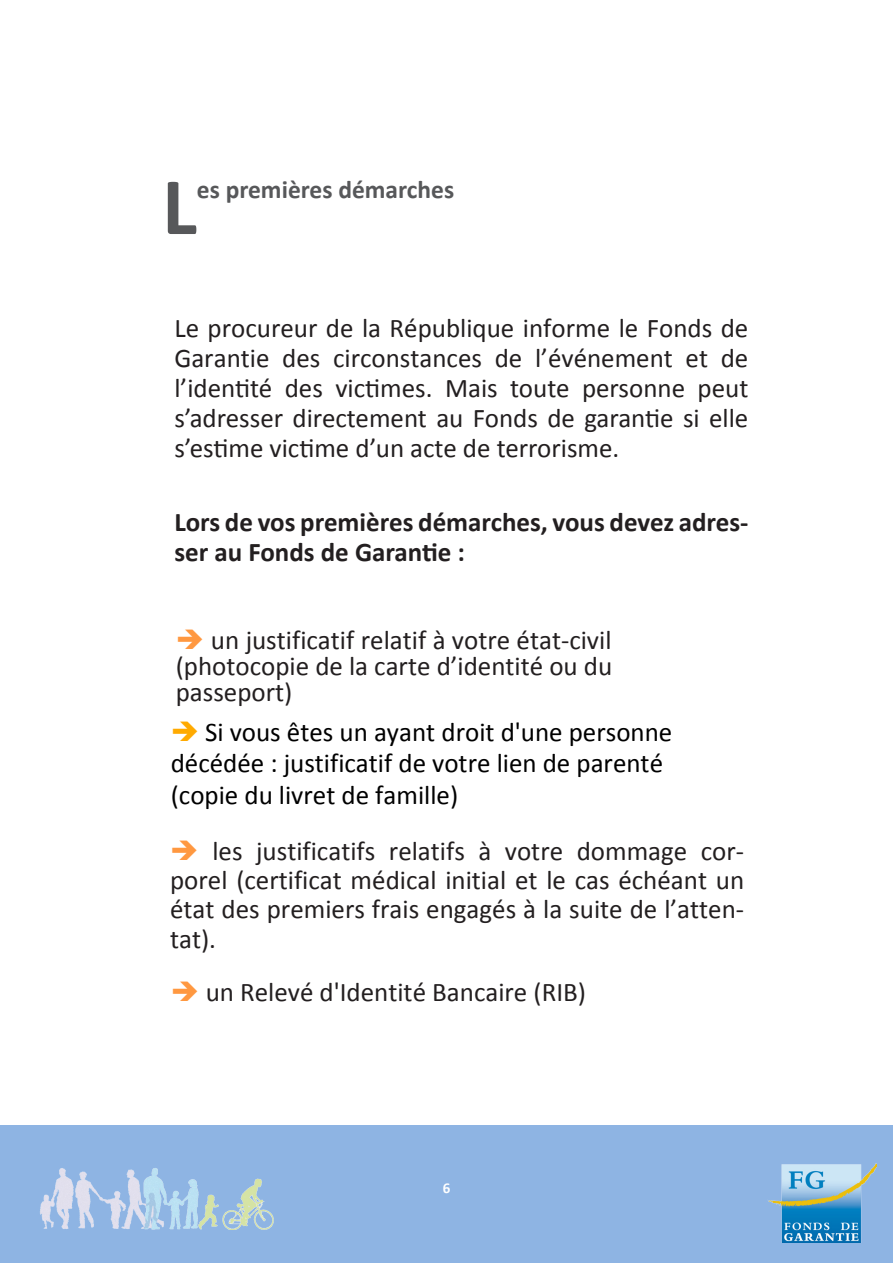
<style>
.page{position:relative;width:893px;height:1263px;background:#fff}
.page>*{position:absolute;margin:0;border:0;box-sizing:border-box;transform-origin:0 0}
.t1{font:700 82.2px "Calibri";color:#57585a}
.t2{font:27px/30px "Calibri";color:#231f20;text-align:justify}
.t3{font:27px/31.2px "Calibri";color:#000}
.t4{font:700 27px/30px "Calibri";color:#231f20}
.t5{font:700 25.5px "Calibri";color:#57585a}
.t6{font:700 15px "Calibri";color:#fff}
.s1{color:#ff9840}
.s2{color:#fa0}
</style>
<div class="page">
<div style="left:0;top:1125px;width:893px;height:138px;background:#8eb4e3"></div>
<img style="left:40px;top:1168px;width:234px;height:62px">
<img style="left:768px;top:1164px;width:108px;height:78px">
<p class="t1" style="left:162px;top:154px;width:36px">L</p>
<p class="t5" style="left:197px;top:173px;width:259px">es premières démarches</p>
<p class="t2" style="left:174px;top:313px;width:576px">Le procureur de la République informe le Fonds de Garantie des circonstances de l’événement et de l’identité des victimes. Mais toute personne peut s’adresser directement au Fonds de garantie si elle s’estime victime d’un acte de terrorisme.</p>
<p class="t4" style="left:174px;top:507px;width:576px">Lors de vos premières démarches, vous devez adres&shy;ser au Fonds de Garantie :</p>
<p class="t2" style="left:176px;top:626px;width:438px;line-height:25.8px"><span class="s1">➔</span> un justificatif relatif à votre état-civil (photocopie de la carte d’identité ou du passeport)</p>
<p class="t3" style="left:171px;top:716px;width:503px"><span class="s2">➔</span> Si vous êtes un ayant droit d'une personne décédée : justificatif de votre lien de parenté (copie du livret de famille)</p>
<p class="t2" style="left:170px;top:837px;width:576px;line-height:29.2px"><span class="s1">➔</span> les justificatifs relatifs à votre dommage cor&shy;porel (certificat médical initial et le cas échéant un état des premiers frais engagés à la suite de l’atten&shy;tat).</p>
<p class="t2" style="left:171px;top:976px;width:417px"><span class="s1">➔</span> un Relevé d'Identité Bancaire (RIB)</p>
<p class="t6" style="left:443px;top:1179px;width:9px">6</p>
</div>
